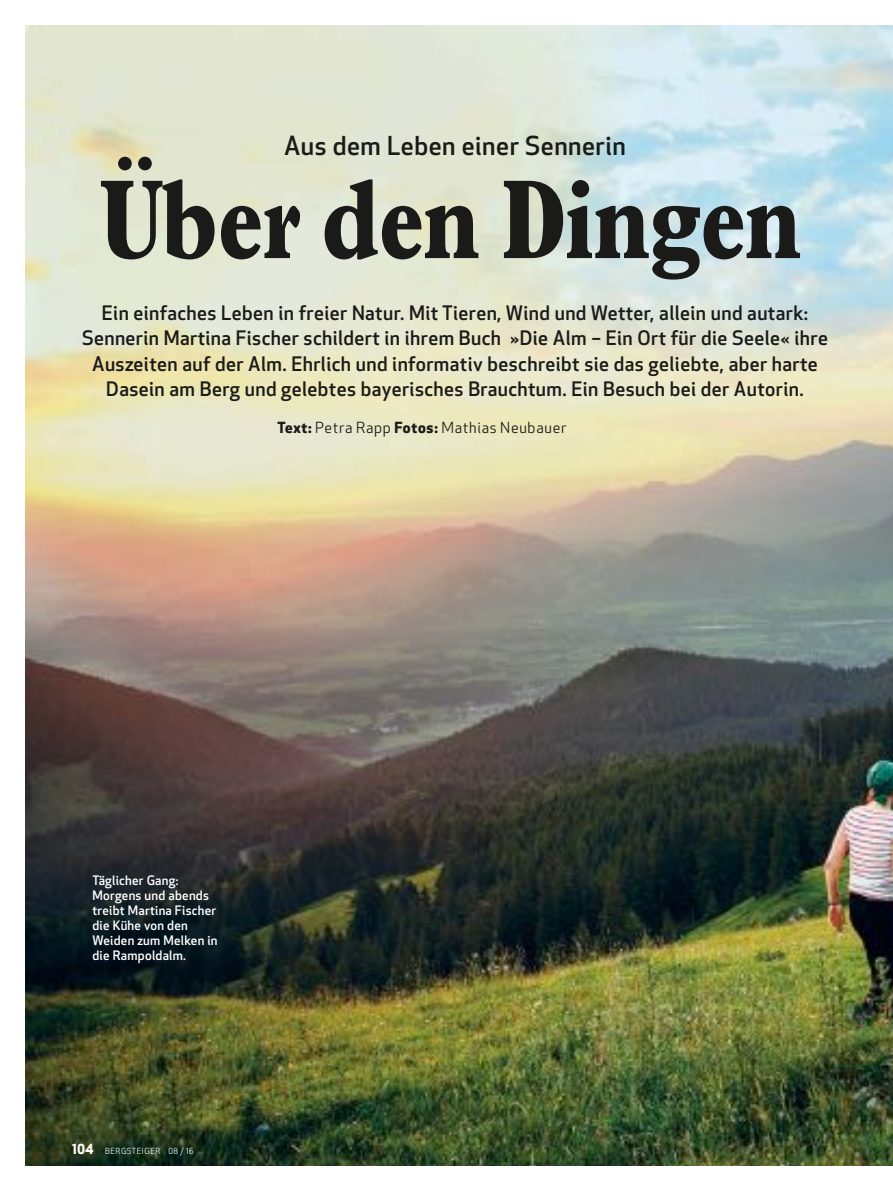
<style>
.page{position:relative;width:893px;height:1191px;background:#fff}
.page>*{position:absolute;margin:0;border:0;box-sizing:border-box;transform-origin:0 0}
.t1{font:700 condensed 113.25px "Plantin";letter-spacing:-.02em;color:#1a1a18}
.t2{font:500 25.5px "Apex New";letter-spacing:.02em;color:#1a1a18}
.t3{font:500 19.5px/25.5px "Apex New";letter-spacing:.02em;color:#1a1a18;text-align:center}
.t4{font:15px "Apex New";letter-spacing:.05em;color:#1a1a18}
.t5{font:700 13.5px "Apex New";color:#fff}
.t6{font:500 12.75px/15px "Apex New";letter-spacing:.02em;color:#fff}
.t7{font:8.25px "Apex New";letter-spacing:.07em;color:#fff;scale:.96 1}
.s1{font-weight:700}
</style>
<div class="page">
<img style="left:26px;top:26px;width:867px;height:1139px">
<h2 class="t2" style="left:284px;top:129px;width:343px">Aus dem Leben einer Sennerin</h2>
<h1 class="t1" style="left:100px;top:153px;width:704px">Über den Dingen</h1>
<p class="t3" style="left:82px;top:299px;width:747px">Ein einfaches Leben in freier Natur. Mit Tieren, Wind und Wetter, allein und autark:<br>Sennerin Martina Fischer schildert in ihrem Buch »Die Alm – Ein Ort für die Seele« ihre Auszeiten auf der Alm. Ehrlich und informativ beschreibt sie das geliebte, aber harte Dasein am Berg und gelebtes bayerisches Brauchtum. Ein Besuch bei der Autorin.</p>
<p class="t4" style="left:277px;top:418px;width:291px"><span class="s1">Text:</span> Petra Rapp <span class="s1">Fotos:</span> Mathias Neubauer</p>
<p class="t6" style="left:92px;top:872px;width:127px">Täglicher Gang:<br>Morgens und abends treibt Martina Fischer die Kühe von den<br>Weiden zum Melken in die Rampoldalm.</p>
<p class="t5" style="left:72px;top:1139px;width:23px">104</p>
<p class="t7" style="left:105px;top:1146px;width:94px">BergSteigeR 08 / 16</p>
</div>
